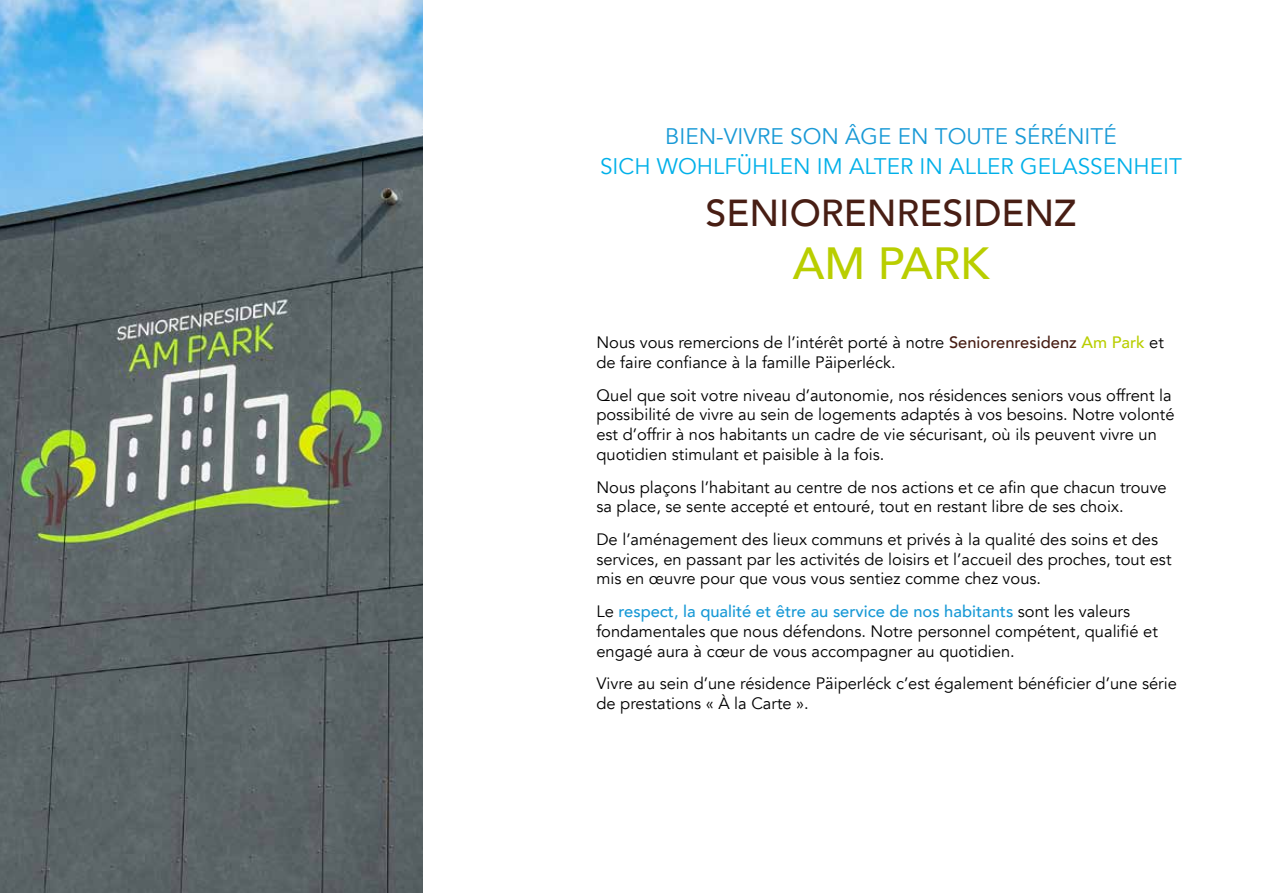
<style>
.page{position:relative;width:1263px;height:893px;background:#fff}
.page>*{position:absolute;margin:0;border:0;box-sizing:border-box;transform-origin:0 0}
.t1{font:500 45px "Avenir";color:#b9ce00}
.t2{font:500 37.5px "Avenir";color:#481e14}
.t3{font:22.5px "Avenir";color:#00b0e9}
.t4{font:22.5px "Avenir";color:#1899d6}
.t5{font:16.5px/19.8px "Avenir";color:#000}
.s1{font-weight:500;color:#481e14}
.s2{font-weight:500;color:#b9ce00}
.s3{font-weight:500;color:#1899d6}
</style>
<div class="page">
<svg style="left:0;top:0;width:423px;height:893px;background:#6a7d82"></svg>
<h3 class="t4" style="left:665px;top:123px;width:453px">BIEN-VIVRE SON ÂGE EN TOUTE SÉRÉNITÉ</h3>
<h3 class="t3" style="left:600px;top:153px;width:583px">SICH WOHLFÜHLEN IM ALTER IN ALLER GELASSENHEIT</h3>
<h2 class="t2" style="left:706px;top:181px;width:372px">SENIORENRESIDENZ</h2>
<h1 class="t1" style="left:793px;top:225px;width:198px">AM PARK</h1>
<p class="t5" style="left:596px;top:333px;width:569px">Nous vous remercions de l’intérêt porté à notre <span class="s1">Seniorenresidenz</span> <span class="s2">Am Park</span> et de faire confiance à la famille Päiperléck.</p>
<p class="t5" style="left:596px;top:385px;width:580px">Quel que soit votre niveau d’autonomie, nos résidences seniors vous offrent la possibilité de vivre au sein de logements adaptés à vos besoins. Notre volonté est d’offrir à nos habitants un cadre de vie sécurisant, où ils peuvent vivre un quotidien stimulant et paisible à la fois.</p>
<p class="t5" style="left:596px;top:477px;width:572px">Nous plaçons l’habitant au centre de nos actions et ce afin que chacun trouve sa place, se sente accepté et entouré, tout en restant libre de ses choix.</p>
<p class="t5" style="left:596px;top:530px;width:577px">De l’aménagement des lieux communs et privés à la qualité des soins et des services, en passant par les activités de loisirs et l’accueil des proches, tout est mis en œuvre pour que vous vous sentiez comme chez vous.</p>
<p class="t5" style="left:596px;top:602px;width:563px">Le <span class="s3">respect, la qualité et être au service de nos habitants</span> sont les valeurs fondamentales que nous défendons. Notre personnel compétent, qualifié et engagé aura à cœur de vous accompagner au quotidien.</p>
<p class="t5" style="left:596px;top:674px;width:582px">Vivre au sein d’une résidence Päiperléck c’est également bénéficier d’une série de prestations « À la Carte ».</p>
</div>
